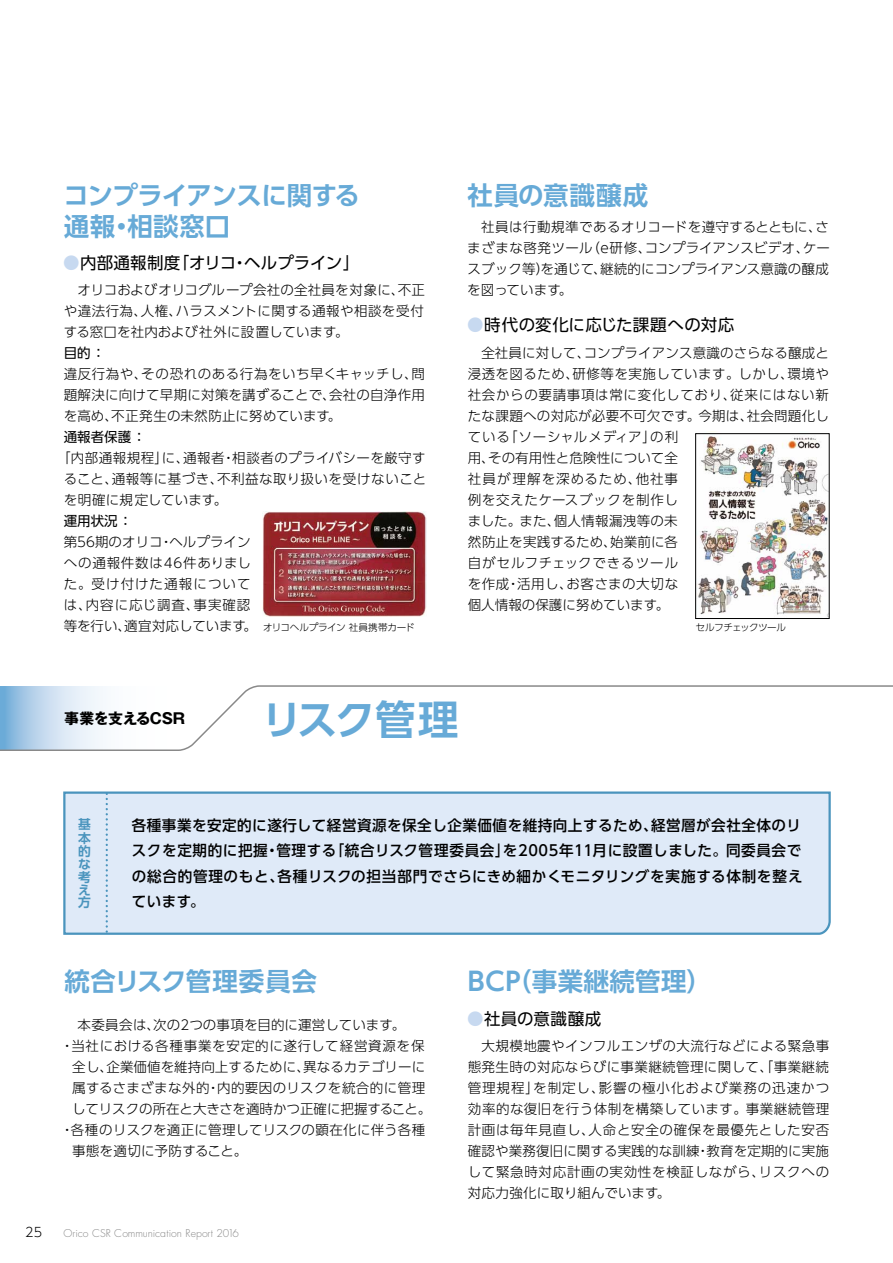
<style>
.page{position:relative;width:893px;height:1263px;background:#fff}
.page>*{position:absolute;margin:0;border:0;box-sizing:border-box;transform-origin:0 0}
.t1{font:700 40.5px "UD Shin Go Pr 6 De";letter-spacing:-.035em;color:#67aad7}
.t2{font:700 25.5px "UD Shin Go Pr 6 De";letter-spacing:.005em;color:#67aad7}
.t3{font:700 25.5px/31.5px "UD Shin Go Pr 6 De";letter-spacing:-.015em;color:#67aad7}
.t4{font:700 25.5px "UD Shin Go Pr 6 De";letter-spacing:.03em;color:#67aad7}
.t5{font:16.5px "UD Shin Go Pr 6 N";letter-spacing:.01em;color:#000}
.t6{font:500 14.85px/25.5px "UD Shin Go Pr 6 N";letter-spacing:.05em;color:#000;text-align:justify}
.t7{font:700 14.85px "Gothic MB101 Pr 6 N";letter-spacing:-.025em;color:#000}
.t8{font:300 13.5px/21px "UD Shin Go Pr 6 N";letter-spacing:.02em;color:#000;text-align:justify}
.t9{font:300 13.5px/21px "UD Shin Go Pr 6 N";letter-spacing:.055em;color:#000}
.t10{font:300 13.5px "UD Shin Go Pr 6 N";color:#000}
.t11{font:300 13.5px "UD Shin Go Pr 6 N";letter-spacing:.05em;color:#000}
.t12{font:13.5px "UD Shin Go Pr 6 N";color:#000}
.t13{font:300 12.9px "UD Shin Go Pr 6 N";color:#000}
.t14{font:700 12.75px/12.9px "UD Shin Go Pr 6 N De";color:#4a94bd;text-align:justify}
.t15{font:300 10.5px "Futura";color:#898989}
.t16{font:300 9.6px "UD Shin Go Pr 6 N";letter-spacing:-.035em;color:#000}
.s1{color:#c7d9f0}
</style>
<div class="page">
<img style="left:697px;top:436px;width:130px;height:179px">
<svg style="left:0;top:685px;width:893px;height:66px"></svg>
<div style="left:63px;top:791px;width:768px;height:144px;background:#dfeaf8"></div>
<svg style="left:106px;top:794px;width:2px;height:138px"></svg>
<img style="left:262px;top:512px;width:165px;height:105px">
<div style="left:695px;top:433px;width:134px;height:186px;border:1px solid #000"></div>
<h2 class="t3" style="left:64px;top:178px;width:298px">コンプライアンスに関する通報・相談窓口</h2>
<h2 class="t4" style="left:468px;top:174px;width:182px">社員の意識醸成</h2>
<p class="t8" style="left:467px;top:216px;width:364px">　社員は行動規準であるオリコードを遵守するとともに、さまざまな啓発ツール（e研修、コンプライアンスビデオ、ケースブック等）を通じて、継続的にコンプライアンス意識の醸成を図っています。</p>
<p class="t5" style="left:63px;top:249px;width:298px"><span class="s1">●</span>内部通報制度「オリコ・ヘルプライン」</p>
<p class="t8" style="left:64px;top:279px;width:363px;text-indent:14px">オリコおよびオリコグループ会社の全社員を対象に、不正や違法行為、人権、ハラスメントに関する通報や相談を受付する窓口を社内および社外に設置しています。</p>
<p class="t12" style="left:64px;top:342px;width:43px">目的 ：</p>
<p class="t8" style="left:64px;top:363px;width:363px">違反行為や、その恐れのある行為をいち早くキャッチし、問題解決に向けて早期に対策を講ずることで、会社の自浄作用を高め、不正発生の未然防止に努めています。</p>
<p class="t12" style="left:64px;top:426px;width:84px">通報者保護 ：</p>
<p class="t8" style="left:64px;top:447px;width:364px;text-indent:-7px">「内部通報規程」に、通報者・相談者のプライバシーを厳守すること、通報等に基づき、不利益な取り扱いを受けないことを明確に規定しています。</p>
<p class="t12" style="left:64px;top:510px;width:70px">運用状況 ：</p>
<p class="t9" style="left:64px;top:531px;width:195px">第56期のオリコ・ヘルプラインへの通報件数は46件ありました。受け付けた通報については、内容に応じ調査、事実確認等を行い、適宜対応しています。</p>
<p class="t5" style="left:467px;top:312px;width:269px"><span class="s1">●</span>時代の変化に応じた課題への対応</p>
<p class="t8" style="left:468px;top:341px;width:363px;text-align:left">　全社員に対して、コンプライアンス意識のさらなる醸成と浸透を図るため、研修等を実施しています。しかし、環境や社会からの要請事項は常に変化しており、従来にはない新たな課題への対応が必要不可欠です。今期は、社会問題化している「ソーシャルメディア」の利<br>用、その有用性と危険性について全<br>社員が理解を深めるため、他社事<br>例を交えたケースブックを制作し<br>ました。また、個人情報漏洩等の未<br>然防止を実践するため、始業前に各<br>自がセルフチェックできるツール<br>を作成・活用し、お客さまの大切な<br>個人情報の保護に努めています。</p>
<p class="t16" style="left:263px;top:619px;width:153px">オリコヘルプライン 社員携帯カード</p>
<p class="t16" style="left:696px;top:620px;width:92px">セルフチェックツール</p>
<p class="t7" style="left:64px;top:706px;width:122px">事業を支えるCSR</p>
<h1 class="t1" style="left:262px;top:686px;width:199px">リスク管理</h1>
<p class="t14" style="left:78px;top:818px;width:14px">基本的な考え方</p>
<p class="t6" style="left:132px;top:812px;width:672px">各種事業を安定的に遂行して経営資源を保全し企業価値を維持向上するため、経営層が会社全体のリスクを定期的に把握・管理する「統合リスク管理委員会」を2005年11月に設置しました。同委員会での総合的管理のもと、各種リスクの担当部門でさらにきめ細かくモニタリングを実施する体制を整えています。</p>
<h2 class="t2" style="left:64px;top:961px;width:254px">統合リスク管理委員会</h2>
<p class="t10" style="left:77px;top:1014px;width:329px">本委員会は、次の2つの事項を目的に運営しています。</p>
<p class="t11" style="left:61px;top:1035px;width:366px">・当社における各種事業を安定的に遂行して経営資源を保</p>
<p class="t8" style="left:72px;top:1055px;width:354px">全し、企業価値を維持向上するために、異なるカテゴリーに</p>
<p class="t8" style="left:72px;top:1076px;width:354px">属するさまざまな外的・内的要因のリスクを統合的に管理</p>
<p class="t10" style="left:72px;top:1098px;width:361px">してリスクの所在と大きさを適時かつ正確に把握すること。</p>
<p class="t8" style="left:61px;top:1119px;width:366px">・各種のリスクを適正に管理してリスクの顕在化に伴う各種</p>
<p class="t8" style="left:72px;top:1140px;width:177px">事態を適切に予防すること。</p>
<p class="t13" style="left:25px;top:1222px;width:19px">25</p>
<p class="t15" style="left:63px;top:1227px;width:177px">Orico CSR Communication Report 2016</p>
<h2 class="t2" style="left:468px;top:961px;width:246px">BCP（事業継続管理）</h2>
<p class="t5" style="left:467px;top:1005px;width:136px"><span class="s1">●</span>社員の意識醸成</p>
<p class="t8" style="left:468px;top:1035px;width:363px">　大規模地震やインフルエンザの大流行などによる緊急事態発生時の対応ならびに事業継続管理に関して、「事業継続管理規程」を制定し、影響の極小化および業務の迅速かつ効率的な復旧を行う体制を構築しています。事業継続管理計画は毎年見直し、人命と安全の確保を最優先とした安否確認や業務復旧に関する実践的な訓練・教育を定期的に実施して緊急時対応計画の実効性を検証しながら、リスクへの対応力強化に取り組んでいます。</p>
</div>
